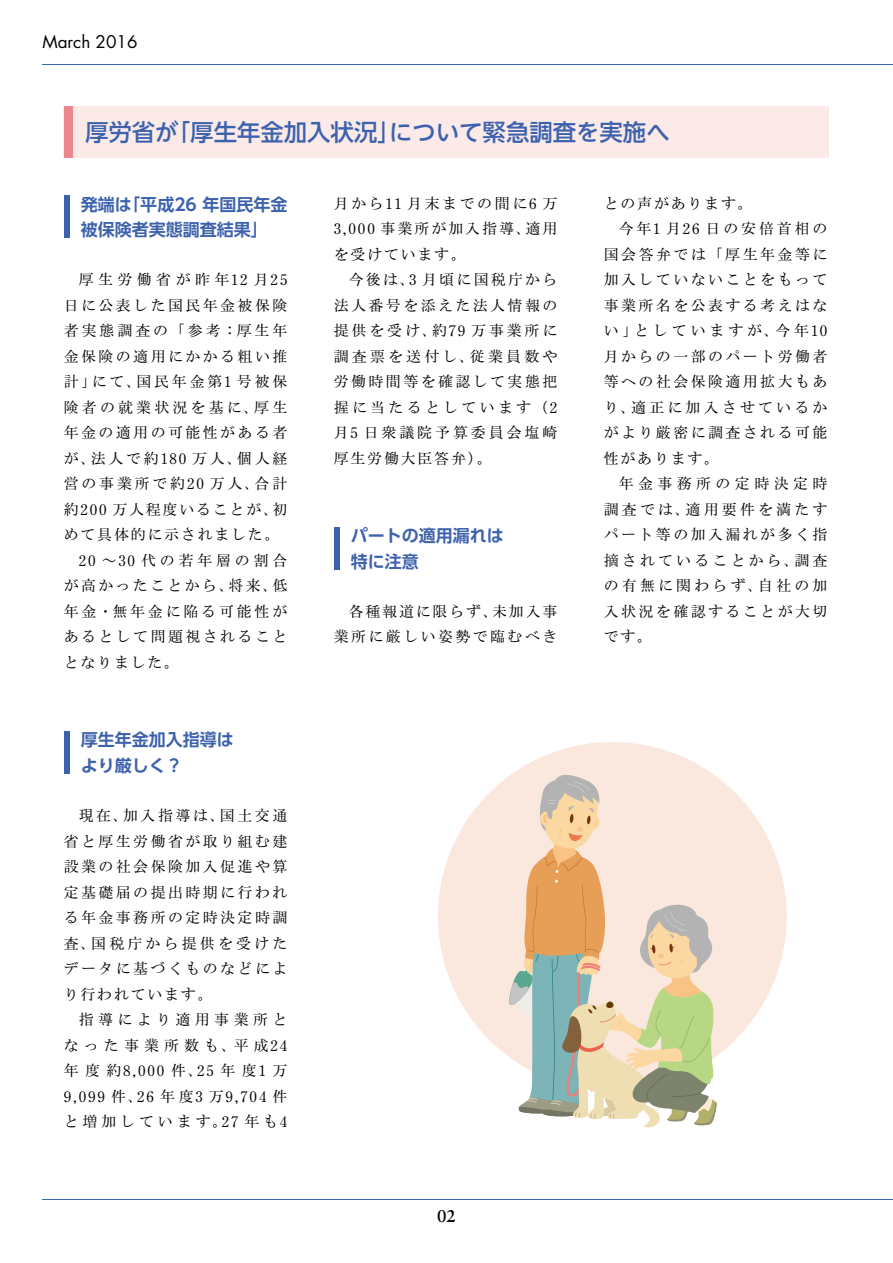
<style>
.page{position:relative;width:893px;height:1263px;background:#fff}
.page>*{position:absolute;margin:0;border:0;box-sizing:border-box;transform-origin:0 0}
.t1{font:500 23.4px "UD Shin Go NT Pro";color:#3d62ad}
.t2{font:700 16.95px/25.5px "UD Shin Go Pro De";color:#3d62ad}
.t3{font:16.95px "Futura Std";color:#000}
.t4{font:700 16.95px "Sabon LT Std";color:#000}
.t5{font:500 14.85px/25.5px "Ro H Mincho Pro";letter-spacing:.17em;color:#000;text-align:justify}
.t6{font:500 14.85px "Ro H Mincho Pro";letter-spacing:.22em;color:#000}
.t7{font:500 14.85px "Ro H Mincho Pro";letter-spacing:.195em;color:#000}
.t8{font:500 14.85px "Ro H Mincho Pro";letter-spacing:.125em;color:#000}
.t9{font:500 14.85px "Ro H Mincho Pro";letter-spacing:.19em;color:#000}
.t10{font:500 14.85px "Ro H Mincho Pro";letter-spacing:.265em;color:#000}
.t11{font:500 14.85px "Ro H Mincho Pro";letter-spacing:.305em;color:#000}
.t12{font:500 14.85px "Ro H Mincho Pro";letter-spacing:.2em;color:#000}
.t13{font:500 14.85px "Ro H Mincho Pro";letter-spacing:.26em;color:#000}
.t14{font:500 14.85px "Ro H Mincho Pro";letter-spacing:.3em;color:#000}
</style>
<div class="page">
<div style="left:64px;top:106px;width:765px;height:51px;background:#fceae9"></div>
<div style="left:64px;top:106px;width:8px;height:51px;background:#ee858c"></div>
<hr style="left:43px;top:64px;width:850px;height:1px;background:#3d62ad">
<hr style="left:43px;top:1199px;width:850px;height:1px;background:#3d62ad">
<div style="left:438px;top:742px;width:349px;height:349px;background:#fae8de;border-radius:50%"></div>
<div style="left:64px;top:196px;width:5px;height:42px;background:#3d62ad"></div>
<div style="left:64px;top:731px;width:5px;height:43px;background:#3d62ad"></div>
<div style="left:334px;top:527px;width:5px;height:43px;background:#3d62ad"></div>
<svg style="left:509px;top:767px;width:208px;height:361px"></svg>
<p class="t3" style="left:43px;top:31px;width:96px">March 2016</p>
<h1 class="t1" style="left:85px;top:113px;width:586px">厚労省が「厚生年金加入状況」について緊急調査を実施へ</h1>
<p class="t2" style="left:81px;top:191px;width:208px">発端は「平成26 年国民年金被保険者実態調査結果」</p>
<p class="t11" style="left:79px;top:271px;width:210px">厚生労働省が昨年12 月25</p>
<p class="t5" style="left:64px;top:293px;width:225px">日に公表した国民年金被保険</p>
<p class="t12" style="left:64px;top:322px;width:225px">者実態調査の「参考：厚生年</p>
<p class="t5" style="left:64px;top:345px;width:225px">金保険の適用にかかる粗い推</p>
<p class="t9" style="left:64px;top:373px;width:225px">計」にて、国民年金第1 号被保</p>
<p class="t6" style="left:64px;top:398px;width:225px">険者の就業状況を基に、厚生</p>
<p class="t5" style="left:64px;top:421px;width:225px">年金の適用の可能性がある者</p>
<p class="t9" style="left:64px;top:449px;width:225px">が、法人で約180 万人、個人経</p>
<p class="t7" style="left:64px;top:475px;width:225px">営の事業所で約20 万人、合計</p>
<p class="t8" style="left:64px;top:500px;width:225px">約200 万人程度いることが、初</p>
<p class="t8" style="left:64px;top:526px;width:217px">めて具体的に示されました。</p>
<p class="t13" style="left:79px;top:551px;width:210px">20 ～30 代の若年層の割合</p>
<p class="t5" style="left:64px;top:574px;width:225px">が高かったことから、将来、低</p>
<p class="t7" style="left:64px;top:602px;width:225px">年金・無年金に陥る可能性が</p>
<p class="t5" style="left:64px;top:625px;width:225px">あるとして問題視されること</p>
<p class="t5" style="left:64px;top:651px;width:117px">となりました。</p>
<p class="t2" style="left:81px;top:727px;width:155px">厚生年金加入指導はより厳しく？</p>
<p class="t5" style="left:64px;top:804px;width:225px;text-indent:15px">現在、加入指導は、国土交通省と厚生労働省が取り組む建設業の社会保険加入促進や算定基礎届の提出時期に行われる年金事務所の定時決定時調査、国税庁から提供を受けたデータに基づくものなどにより行われています。</p>
<p class="t5" style="left:64px;top:1008px;width:225px;text-indent:15px">指導により適用事業所となった事業所数も、平成24年度約8,000 件、25 年度1 万9,099 件、26 年度3 万9,704 件と増加しています。27 年も4</p>
<p class="t5" style="left:334px;top:191px;width:225px">月から11 月末までの間に6 万3,000 事業所が加入指導、適用を受けています。</p>
<p class="t5" style="left:334px;top:268px;width:225px;text-indent:15px">今後は、3 月頃に国税庁から法人番号を添えた法人情報の提供を受け、約79 万事業所に調査票を送付し、従業員数や労働時間等を確認して実態把握に当たるとしています（2月5 日衆議院予算委員会塩崎厚生労働大臣答弁）。</p>
<p class="t2" style="left:351px;top:523px;width:155px">パートの適用漏れは特に注意</p>
<p class="t5" style="left:334px;top:600px;width:225px;text-align:right">各種報道に限らず、未加入事業所に厳しい姿勢で臨むべき</p>
<p class="t4" style="left:437px;top:1205px;width:20px">02</p>
<p class="t8" style="left:604px;top:194px;width:150px">との声があります。</p>
<p class="t7" style="left:619px;top:219px;width:210px">今年1 月26 日の安倍首相の</p>
<p class="t5" style="left:604px;top:242px;width:225px">国会答弁では「厚生年金等に</p>
<p class="t5" style="left:604px;top:268px;width:225px">加入していないことをもって</p>
<p class="t5" style="left:604px;top:293px;width:225px">事業所名を公表する考えはな</p>
<p class="t10" style="left:604px;top:322px;width:225px">い」としていますが、今年10</p>
<p class="t5" style="left:604px;top:344px;width:225px">月からの一部のパート労働者</p>
<p class="t5" style="left:604px;top:370px;width:225px">等への社会保険適用拡大もあ</p>
<p class="t6" style="left:604px;top:398px;width:225px">り、適正に加入させているか</p>
<p class="t5" style="left:604px;top:421px;width:225px">がより厳密に調査される可能</p>
<p class="t5" style="left:604px;top:447px;width:117px">性があります。</p>
<p class="t14" style="left:619px;top:475px;width:210px">年金事務所の定時決定時</p>
<p class="t6" style="left:604px;top:500px;width:225px">調査では、適用要件を満たす</p>
<p class="t5" style="left:604px;top:523px;width:225px">パート等の加入漏れが多く指</p>
<p class="t6" style="left:604px;top:551px;width:225px">摘されていることから、調査</p>
<p class="t6" style="left:604px;top:577px;width:225px">の有無に関わらず、自社の加</p>
<p class="t5" style="left:604px;top:600px;width:225px">入状況を確認することが大切</p>
<p class="t5" style="left:604px;top:625px;width:50px">です。</p>
</div>
